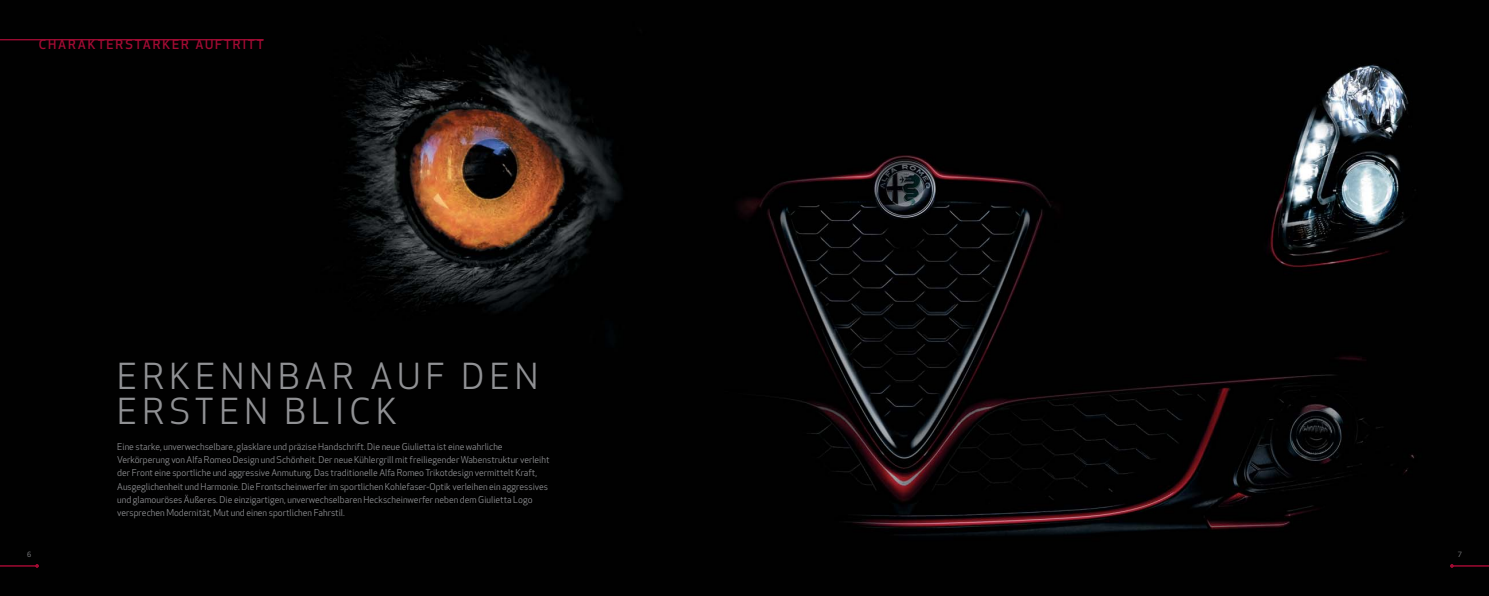
<style>
.page{position:relative;width:1489px;height:596px;background:#fff}
.page>*{position:absolute;margin:0;border:0;box-sizing:border-box;transform-origin:0 0}
.t1{font:35px/35px "Apex New";letter-spacing:.15em;color:#909194}
.t2{font:500 12.6px "Apex New";letter-spacing:.15em;color:#a20b33}
.t3{font:9.19px/13.1px "Apex New";color:#909194}
.t4{font:7px "Apex New";color:#909194}
</style>
<div class="page">
<img style="left:0;top:0;width:1488px;height:595px">
<hr style="left:0;top:565px;width:37px;height:1px;background:#a20b33">
<hr style="left:1451px;top:565px;width:37px;height:1px;background:#a20b33">
<hr style="left:0;top:39px;width:263px;height:1px;background:#a20b33">
<h2 class="t2" style="left:39px;top:40px;width:227px">CHARAKTERSTARKER AUFTRITT</h2>
<h1 class="t1" style="left:117px;top:362px;width:422px">ERKENNBAR AUF DEN<br>ERSTEN BLICK</h1>
<p class="t3" style="left:117px;top:441px;width:434px">Eine starke, unverwechselbare, glasklare und präzise Handschrift. Die neue Giulietta ist eine wahrliche Verkörperung von Alfa Romeo Design und Schönheit. Der neue Kühlergrill mit freiliegender Wabenstruktur verleiht der Front eine sportliche und aggressive Anmutung. Das traditionelle Alfa Romeo Trikotdesign vermittelt Kraft, Ausgeglichenheit und Harmonie. Die Frontscheinwerfer im sportlichen Kohlefaser-Optik verleihen ein aggressives und glamouröses Äußeres. Die einzigartigen, unverwechselbaren Heckscheinwerfer neben dem Giulietta Logo versprechen Modernität, Mut und einen sportlichen Fahrstil.</p>
<p class="t4" style="left:27px;top:551px;width:6px">6</p>
<p class="t4" style="left:1457px;top:551px;width:6px">7</p>
</div>
